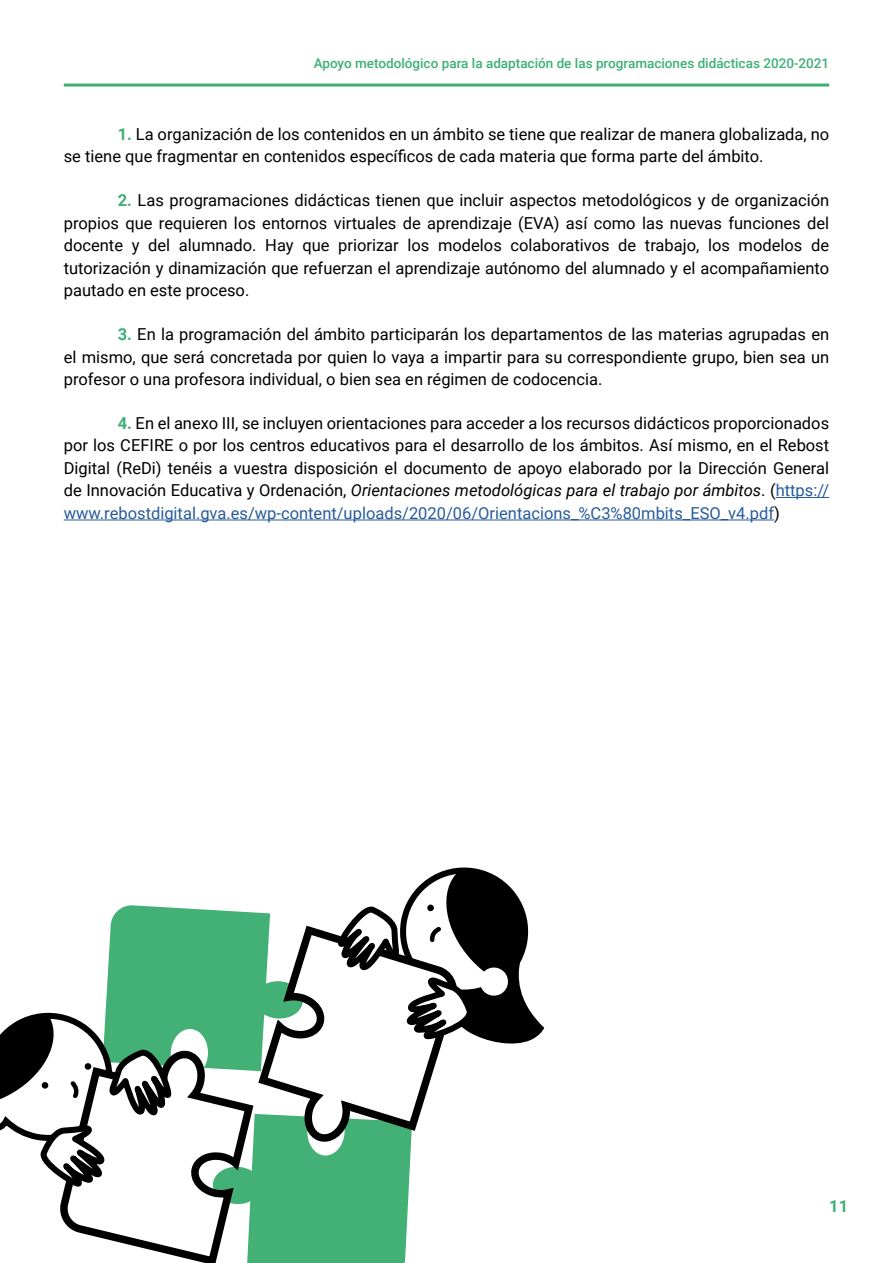
<style>
.page{position:relative;width:893px;height:1263px;background:#fff}
.page>*{position:absolute;margin:0;border:0;box-sizing:border-box;transform-origin:0 0}
.t1{font:16.5px/22.5px "Roboto";color:#000;text-align:justify}
.t2{font:700 16.5px "Roboto";color:#3db076}
.t3{font:500 13.5px "Roboto";color:#3db076}
.s1{font-weight:700;color:#3db076}
.s2{font-style:italic}
.s3{color:#275b9b}
</style>
<div class="page">
<hr style="left:64px;top:84px;width:765px;height:3px;background:#3db076">
<hr style="left:776px;top:497px;width:53px;height:1px;background:#275b9b">
<hr style="left:64px;top:520px;width:710px;height:1px;background:#275b9b">
<svg style="left:0;top:867px;width:544px;height:396px"></svg>
<p class="t3" style="left:314px;top:53px;width:517px">Apoyo metodológico para la adaptación de las programaciones didácticas 2020-2021</p>
<p class="t1" style="left:64px;top:122px;width:767px;text-indent:54px"><span class="s1">1.</span> La organización de los contenidos en un ámbito se tiene que realizar de manera globalizada, no se tiene que fragmentar en contenidos específicos de cada materia que forma parte del ámbito.</p>
<p class="t1" style="left:64px;top:188px;width:767px;text-indent:54px"><span class="s1">2.</span> Las programaciones didácticas tienen que incluir aspectos metodológicos y de organización propios que requieren los entornos virtuales de aprendizaje (EVA) así como las nuevas funciones del docente y del alumnado. Hay que priorizar los modelos colaborativos de trabajo, los modelos de tutorización y dinamización que refuerzan el aprendizaje autónomo del alumnado y el acompañamiento pautado en este proceso.</p>
<p class="t1" style="left:64px;top:322px;width:767px;text-indent:54px"><span class="s1">3.</span> En la programación del ámbito participarán los departamentos de las materias agrupadas en el mismo, que será concretada por quien lo vaya a impartir para su correspondiente grupo, bien sea un profesor o una profesora individual, o bien sea en régimen de codocencia.</p>
<p class="t1" style="left:64px;top:411px;width:767px;text-indent:54px"><span class="s1">4.</span> En el anexo III, se incluyen orientaciones para acceder a los recursos didácticos proporcionados por los CEFIRE o por los centros educativos para el desarrollo de los ámbitos. Así mismo, en el Rebost Digital (ReDi) tenéis a vuestra disposición el documento de apoyo elaborado por la Dirección General de Innovación Educativa y Ordenación, <span class="s2">Orientaciones metodológicas para el trabajo por ámbitos</span>. (<span class="s3">https:// www.rebostdigital.gva.es/wp-content/uploads/2020/06/Orientacions_%C3%80mbits_ESO_v4.pdf</span>)</p>
<p class="t2" style="left:829px;top:1194px;width:20px">11</p>
</div>
